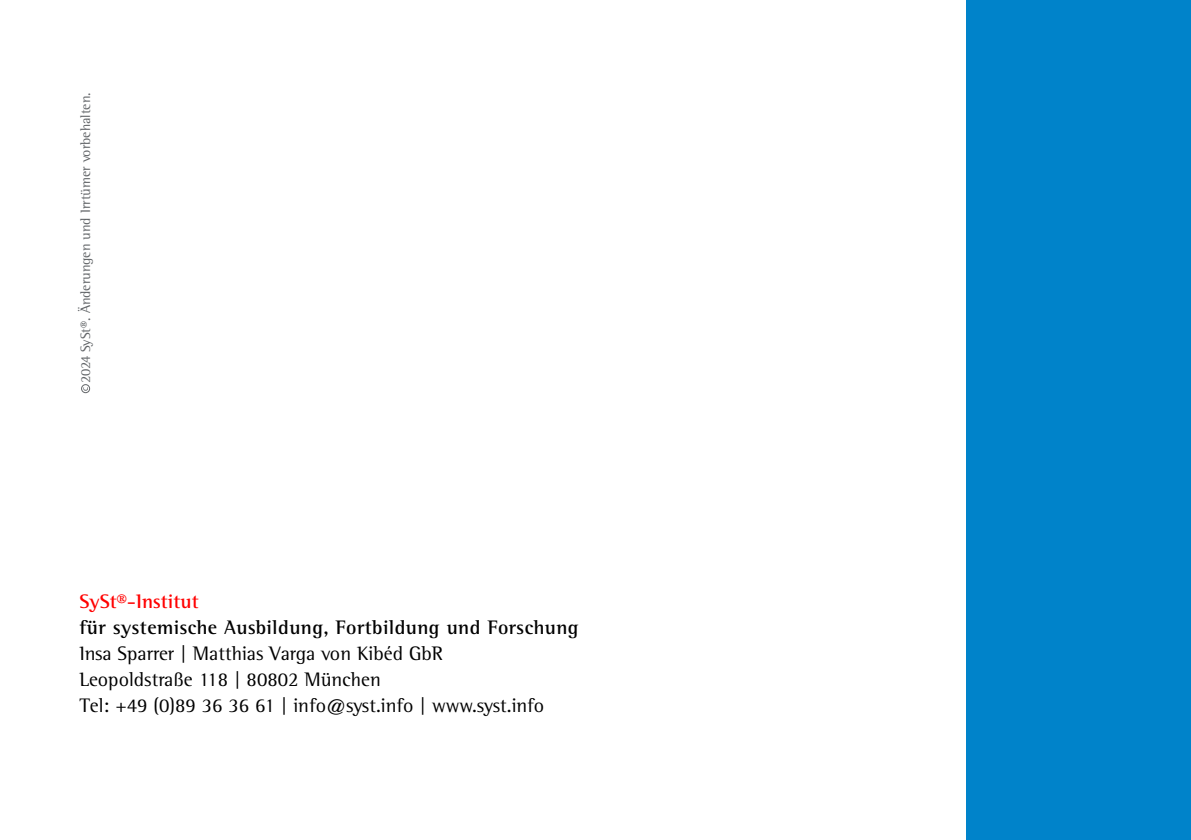
<style>
.page{position:relative;width:1191px;height:840px;background:#fff}
.page>*{position:absolute;margin:0;border:0;box-sizing:border-box;transform-origin:0 0}
.t1{font:20px/26px "Rotis Semi Serif";color:#000}
.t2{font:700 20px "Rotis Semi Serif";letter-spacing:.02em;color:#000}
.t3{font:700 20px "Rotis Semi Serif";color:#f00}
.t4{font:14px "Rotis Semi Serif";color:#626568}
</style>
<div class="page">
<div style="left:967px;top:0;width:224px;height:839px;background:#0083ca"></div>
<div style="left:81px;top:384px;width:9px;height:9px;border:1px solid #626568;border-radius:50%"></div>
<p class="t4" style="left:77px;top:383px;width:292px;rotate:-90deg">2024 SySt®. Änderungen und Irrtümer vorbehalten.</p>
<p class="t3" style="left:79px;top:588px;width:121px">SySt®-Institut</p>
<p class="t2" style="left:79px;top:614px;width:501px">für systemische Ausbildung, Fortbildung und Forschung</p>
<p class="t1" style="left:79px;top:639px;width:466px">Insa Sparrer | Matthias Varga von Kibéd GbR<br>Leopoldstraße 118 | 80802 München<br>Tel: +49 (0)89 36 36 61 | info@syst.info | www.syst.info</p>
</div>
